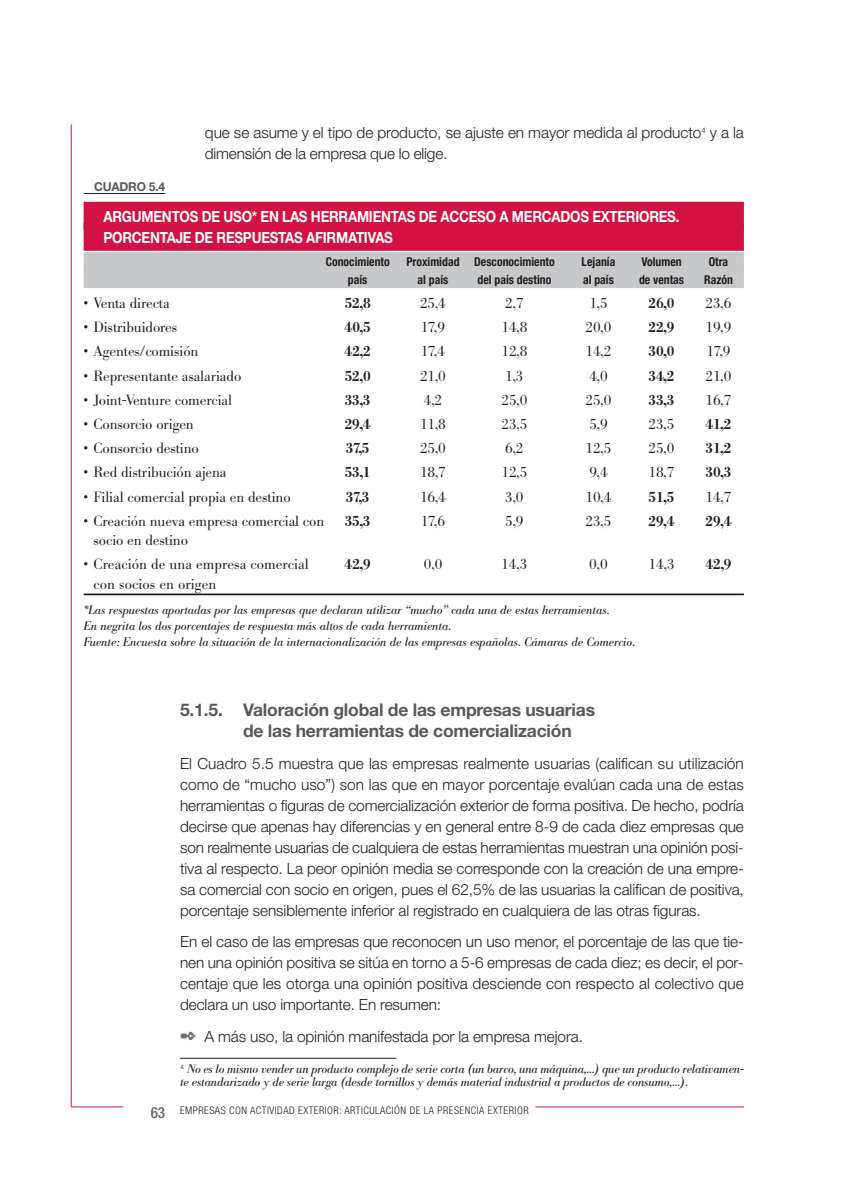
<style>
.page{position:relative;width:844px;height:1191px;background:#fff}
.page>*{position:absolute;margin:0;border:0;box-sizing:border-box;transform-origin:0 0}
.t1{font:700 17.5px/21px "Helvetica Neue";letter-spacing:-.01em;color:#58595b}
.t2{font:300 15.4px/21px "Helvetica Neue";letter-spacing:-.005em;color:#231f20;text-align:justify}
.t3{font:700 15.4px/21px "Helvetica Neue";letter-spacing:-.015em;color:#fff;scale:.87 1}
.t4{font:300 14.7px "Bodoni BE";letter-spacing:-.01em;color:#231f20}
.t5{font:500 14.7px "Bodoni BE";letter-spacing:-.01em;color:#231f20}
.t6{font:italic 12.25px/15.8px "Bodoni BE";letter-spacing:-.005em;color:#231f20}
.t7{font:700 condensed 12.25px "Helvetica Neue";color:#231f20;scale:.96 1}
.t8{font:700 12.25px "Helvetica Neue";letter-spacing:-.015em;color:#58595b}
.t9{font:300 condensed 10.5px "Helvetica Neue";letter-spacing:.05em;color:#231f20}
.s1{color:#6c6e70}
.s2{font-weight:500;font-size:15.4px;color:#636466}
</style>
<div class="page">
<hr style="left:84px;top:193px;width:81px;height:1px;background:#231f20">
<div style="left:84px;top:202px;width:659px;height:28px;background:#d31145"></div>
<div style="left:84px;top:223px;width:659px;height:28px;background:#d31145"></div>
<div style="left:84px;top:252px;width:659px;height:18px;background:#c6c8ca"></div>
<div style="left:84px;top:270px;width:659px;height:18px;background:#c6c8ca"></div>
<hr style="left:84px;top:593px;width:659px;height:2px;background:#231f20">
<hr style="left:71px;top:124px;width:1px;height:982px;background:#d31145">
<hr style="left:71px;top:1106px;width:52px;height:1px;background:#d31145">
<hr style="left:535px;top:1106px;width:208px;height:1px;background:#d31145">
<hr style="left:180px;top:1058px;width:216px;height:1px;background:#231f20">
<p class="t2" style="left:205px;top:124px;width:540px">que se asume y el tipo de producto, se ajuste en mayor medida al producto<sup>4</sup> y a la dimensión de la empresa que lo elige.</p>
<p class="t8" style="left:94px;top:182px;width:72px">CUADRO 5.4</p>
<p class="t3" style="left:103px;top:208px;width:663px">ARGUMENTOS DE USO* EN LAS HERRAMIENTAS DE ACCESO A MERCADOS EXTERIORES.<br>PORCENTAJE DE RESPUESTAS AFIRMATIVAS</p>
<p class="t7" style="left:325px;top:257px;width:68px">Conocimiento</p>
<p class="t7" style="left:406px;top:257px;width:156px">Proximidad Desconocimiento</p>
<p class="t7" style="left:581px;top:257px;width:37px">Lejanía</p>
<p class="t7" style="left:641px;top:257px;width:44px">Volumen</p>
<p class="t7" style="left:708px;top:257px;width:22px">Otra</p>
<p class="t7" style="left:348px;top:275px;width:22px">país</p>
<p class="t7" style="left:417px;top:275px;width:34px">al país</p>
<p class="t7" style="left:477px;top:275px;width:78px">del país destino</p>
<p class="t7" style="left:583px;top:275px;width:34px">al país</p>
<p class="t7" style="left:639px;top:275px;width:48px">de ventas</p>
<p class="t7" style="left:704px;top:275px;width:31px">Razón</p>
<p class="t4" style="left:84px;top:297px;width:88px">• Venta directa</p>
<p class="t5" style="left:344px;top:297px;width:27px">52,8</p>
<p class="t4" style="left:420px;top:297px;width:27px">25,4</p>
<p class="t4" style="left:505px;top:297px;width:20px">2,7</p>
<p class="t4" style="left:589px;top:297px;width:20px">1,5</p>
<p class="t5" style="left:648px;top:297px;width:27px">26,0</p>
<p class="t4" style="left:705px;top:297px;width:27px">23,6</p>
<p class="t4" style="left:84px;top:321px;width:95px">• Distribuidores</p>
<p class="t5" style="left:344px;top:321px;width:28px">40,5</p>
<p class="t4" style="left:421px;top:321px;width:26px">17,9</p>
<p class="t4" style="left:501px;top:321px;width:27px">14,8</p>
<p class="t4" style="left:585px;top:321px;width:27px">20,0</p>
<p class="t5" style="left:648px;top:321px;width:27px">22,9</p>
<p class="t4" style="left:705px;top:321px;width:27px">19,9</p>
<p class="t4" style="left:84px;top:346px;width:116px">• Agentes/comisión</p>
<p class="t5" style="left:344px;top:346px;width:28px">42,2</p>
<p class="t4" style="left:421px;top:346px;width:26px">17,4</p>
<p class="t4" style="left:501px;top:346px;width:27px">12,8</p>
<p class="t4" style="left:585px;top:346px;width:27px">14,2</p>
<p class="t5" style="left:648px;top:346px;width:27px">30,0</p>
<p class="t4" style="left:706px;top:346px;width:26px">17,9</p>
<p class="t4" style="left:84px;top:370px;width:159px">• Representante asalariado</p>
<p class="t5" style="left:344px;top:370px;width:27px">52,0</p>
<p class="t4" style="left:420px;top:370px;width:27px">21,0</p>
<p class="t4" style="left:505px;top:370px;width:20px">1,3</p>
<p class="t4" style="left:589px;top:370px;width:20px">4,0</p>
<p class="t5" style="left:648px;top:370px;width:27px">34,2</p>
<p class="t4" style="left:705px;top:370px;width:27px">21,0</p>
<p class="t4" style="left:84px;top:394px;width:150px">• Joint-Venture comercial</p>
<p class="t5" style="left:344px;top:394px;width:27px">33,3</p>
<p class="t4" style="left:423px;top:394px;width:20px">4,2</p>
<p class="t4" style="left:501px;top:394px;width:27px">25,0</p>
<p class="t4" style="left:585px;top:394px;width:27px">25,0</p>
<p class="t5" style="left:648px;top:394px;width:27px">33,3</p>
<p class="t4" style="left:705px;top:394px;width:27px">16,7</p>
<p class="t4" style="left:84px;top:418px;width:112px">• Consorcio origen</p>
<p class="t5" style="left:344px;top:418px;width:27px">29,4</p>
<p class="t4" style="left:420px;top:418px;width:27px">11,8</p>
<p class="t4" style="left:501px;top:418px;width:27px">23,5</p>
<p class="t4" style="left:589px;top:418px;width:20px">5,9</p>
<p class="t4" style="left:648px;top:418px;width:27px">23,5</p>
<p class="t5" style="left:705px;top:418px;width:27px">41,2</p>
<p class="t4" style="left:84px;top:442px;width:117px">• Consorcio destino</p>
<p class="t5" style="left:346px;top:442px;width:25px">37,5</p>
<p class="t4" style="left:420px;top:442px;width:27px">25,0</p>
<p class="t4" style="left:505px;top:442px;width:20px">6,2</p>
<p class="t4" style="left:585px;top:442px;width:27px">12,5</p>
<p class="t4" style="left:648px;top:442px;width:27px">25,0</p>
<p class="t5" style="left:705px;top:442px;width:27px">31,2</p>
<p class="t4" style="left:84px;top:467px;width:144px">• Red distribución ajena</p>
<p class="t5" style="left:344px;top:467px;width:27px">53,1</p>
<p class="t4" style="left:420px;top:467px;width:27px">18,7</p>
<p class="t4" style="left:501px;top:467px;width:27px">12,5</p>
<p class="t4" style="left:589px;top:467px;width:20px">9,4</p>
<p class="t4" style="left:648px;top:467px;width:27px">18,7</p>
<p class="t5" style="left:705px;top:467px;width:27px">30,3</p>
<p class="t4" style="left:84px;top:491px;width:208px">• Filial comercial propia en destino</p>
<p class="t5" style="left:346px;top:491px;width:25px">37,3</p>
<p class="t4" style="left:420px;top:491px;width:27px">16,4</p>
<p class="t4" style="left:505px;top:491px;width:20px">3,0</p>
<p class="t4" style="left:585px;top:491px;width:27px">10,4</p>
<p class="t5" style="left:648px;top:491px;width:27px">51,5</p>
<p class="t4" style="left:705px;top:491px;width:27px">14,7</p>
<p class="t4" style="left:84px;top:515px;width:242px">• Creación nueva empresa comercial con</p>
<p class="t5" style="left:344px;top:515px;width:27px">35,3</p>
<p class="t4" style="left:421px;top:515px;width:26px">17,6</p>
<p class="t4" style="left:505px;top:515px;width:20px">5,9</p>
<p class="t4" style="left:585px;top:515px;width:27px">23,5</p>
<p class="t5" style="left:648px;top:515px;width:27px">29,4</p>
<p class="t5" style="left:705px;top:515px;width:27px">29,4</p>
<p class="t4" style="left:93px;top:534px;width:96px">socio en destino</p>
<p class="t4" style="left:84px;top:558px;width:227px">• Creación de una empresa comercial</p>
<p class="t5" style="left:344px;top:558px;width:28px">42,9</p>
<p class="t4" style="left:423px;top:558px;width:20px">0,0</p>
<p class="t4" style="left:501px;top:558px;width:28px">14,3</p>
<p class="t4" style="left:589px;top:558px;width:20px">0,0</p>
<p class="t4" style="left:648px;top:558px;width:28px">14,3</p>
<p class="t5" style="left:705px;top:558px;width:28px">42,9</p>
<p class="t4" style="left:93px;top:578px;width:124px">con socios en origen</p>
<p class="t6" style="left:84px;top:603px;width:553px">*Las respuestas aportadas por las empresas que declaran utilizar “mucho” cada una de estas herramientas.<br>En negrita los dos porcentajes de respuesta más altos de cada herramienta.<br>Fuente: Encuesta sobre la situación de la internacionalización de las empresas españolas. Cámaras de Comercio.</p>
<p class="t1" style="left:243px;top:701px;width:353px;text-indent:-63px">5.1.5. Valoración global de las empresas usuarias de las herramientas de comercialización</p>
<p class="t2" style="left:180px;top:754px;width:565px">El Cuadro 5.5 muestra que las empresas realmente usuarias (califican su utilización como de “mucho uso”) son las que en mayor porcentaje evalúan cada una de estas herramientas o figuras de comercialización exterior de forma positiva. De hecho, podría decirse que apenas hay diferencias y en general entre 8-9 de cada diez empresas que son realmente usuarias de cualquiera de estas herramientas muestran una opinión posi&shy;tiva al respecto. La peor opinión media se corresponde con la creación de una empre&shy;sa comercial con socio en origen, pues el 62,5% de las usuarias la califican de positiva, porcentaje sensiblemente inferior al registrado en cualquiera de las otras figuras.</p>
<p class="t2" style="left:180px;top:932px;width:565px">En el caso de las empresas que reconocen un uso menor, el porcentaje de las que tie&shy;nen una opinión positiva se sitúa en torno a 5-6 empresas de cada diez; es decir, el por&shy;centaje que les otorga una opinión positiva desciende con respecto al colectivo que declara un uso importante. En resumen:</p>
<p class="t2" style="left:180px;top:1027px;width:404px"><span class="s1">✒</span> A más uso, la opinión manifestada por la empresa mejora.</p>
<p class="t6" style="left:180px;top:1064px;width:565px;line-height:13.1px"><sup>4.</sup> No es lo mismo vender un producto complejo de serie corta (un barco, una máquina,...) que un producto relativamen&shy;te estandarizado y de serie larga (desde tornillos y demás material industrial a productos de consumo,...).</p>
<p class="t9" style="left:151px;top:1106px;width:379px"><span class="s2">63</span> EMPRESAS CON ACTIVIDAD EXTERIOR: ARTICULACIÓN DE LA PRESENCIA EXTERIOR</p>
</div>
